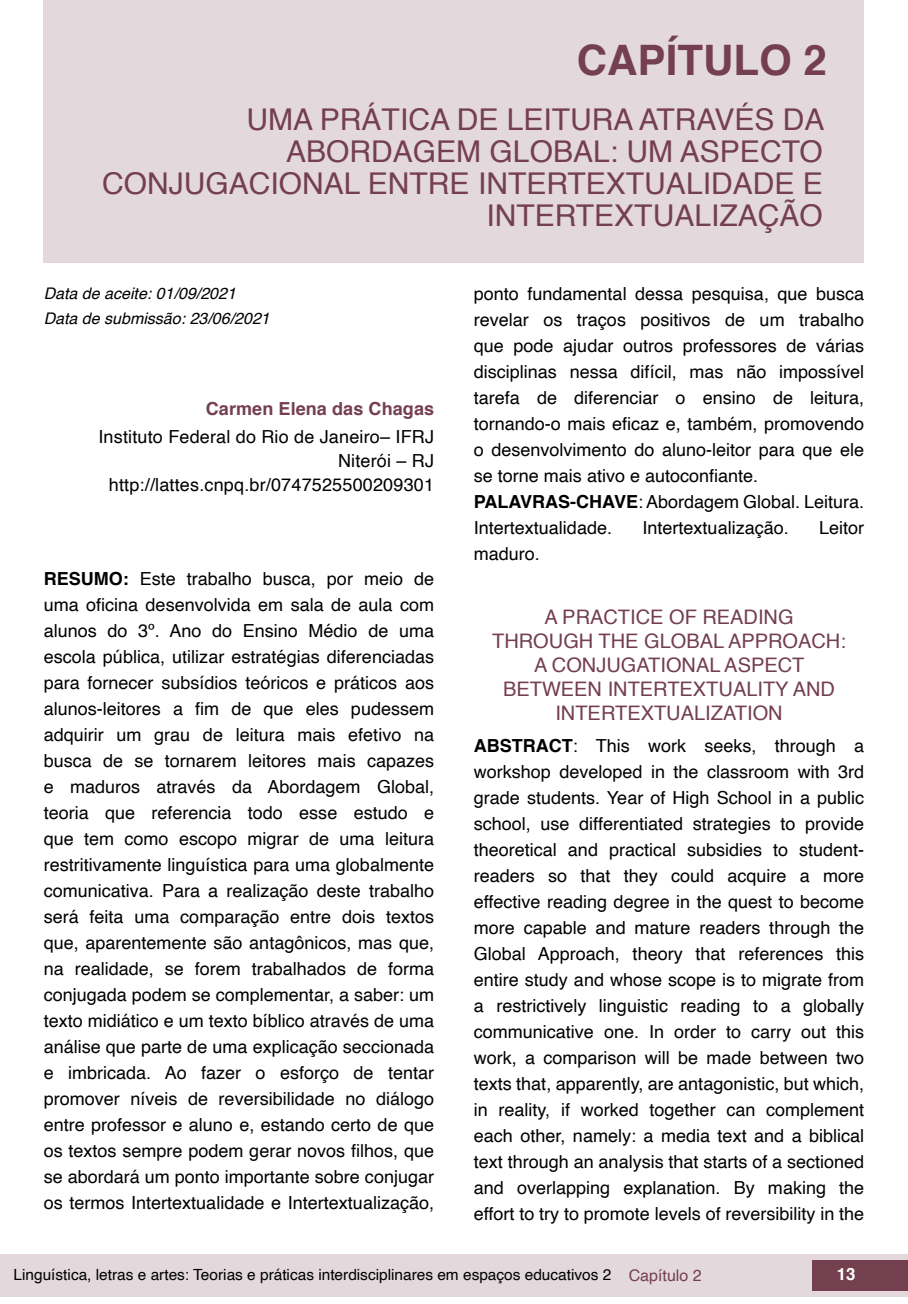
<style>
.page{position:relative;width:908px;height:1304px;background:#fff}
.page>*{position:absolute;margin:0;border:0;box-sizing:border-box;transform-origin:0 0}
.t1{font:700 42px "Helvetica";color:#743f4f}
.t2{font:30px/32px "Helvetica";color:#743f4f;text-align:right}
.t3{font:20px/24px "Helvetica";color:#743f4f;text-align:center}
.t4{font:18px/26px "Helvetica";color:#000;text-align:justify}
.t5{font:700 18px "Helvetica";letter-spacing:.005em;color:#743f4f}
.t6{font:700 16.8px "Helvetica";color:#fff}
.t7{font:italic 16px "Helvetica";color:#000}
.t8{font:15.4px "Helvetica";color:#000}
.s1{font-weight:700}
.s2{font-size:16px;color:#743f4f}
</style>
<div class="page">
<div style="left:0;top:1254px;width:906px;height:43px;background:#e3d8dc"></div>
<div style="left:812px;top:1261px;width:95px;height:30px;background:#743f4f"></div>
<div style="left:44px;top:0;width:819px;height:263px;background:#e3d8dc"></div>
<h1 class="t1" style="left:576px;top:26px;width:251px">CAPÍTULO 2</h1>
<h2 class="t2" style="left:102px;top:104px;width:723px">UMA PRÁTICA DE LEITURA ATRAVÉS DA<br>ABORDAGEM GLOBAL: UM ASPECTO<br>CONJUGACIONAL ENTRE INTERTEXTUALIDADE E<br>INTERTEXTUALIZAÇÃO</h2>
<p class="t7" style="left:44px;top:280px;width:194px">Data de aceite: 01/09/2021</p>
<p class="t7" style="left:44px;top:306px;width:227px">Data de submissão: 23/06/2021</p>
<p class="t5" style="left:206px;top:395px;width:230px">Carmen Elena das Chagas</p>
<p class="t4" style="left:98px;top:425px;width:337px;line-height:24px;text-align:right">Instituto Federal do Rio de Janeiro– IFRJ<br>Niterói – RJ http://lattes.cnpq.br/0747525500209301</p>
<p class="t4" style="left:44px;top:566px;width:392px"><span class="s1">RESUMO:</span> Este trabalho busca, por meio de uma oficina desenvolvida em sala de aula com alunos do 3º. Ano do Ensino Médio de uma escola pública, utilizar estratégias diferenciadas para fornecer subsídios teóricos e práticos aos alunos-leitores a fim de que eles pudessem adquirir um grau de leitura mais efetivo na busca de se tornarem leitores mais capazes e maduros através da Abordagem Global, teoria que referencia todo esse estudo e que tem como escopo migrar de uma leitura restritivamente linguística para uma globalmente comunicativa. Para a realização deste trabalho será feita uma comparação entre dois textos que, aparentemente são antagônicos, mas que, na realidade, se forem trabalhados de forma conjugada podem se complementar, a saber: um texto midiático e um texto bíblico através de uma análise que parte de uma explicação seccionada e imbricada. Ao fazer o esforço de tentar promover níveis de reversibilidade no diálogo entre professor e aluno e, estando certo de que os textos sempre podem gerar novos filhos, que se abordará um ponto importante sobre conjugar os termos Intertextualidade e Intertextualização,</p>
<p class="t4" style="left:473px;top:281px;width:392px;text-align:left">ponto fundamental dessa pesquisa, que busca revelar os traços positivos de um trabalho que pode ajudar outros professores de várias disciplinas nessa difícil, mas não impossível tarefa de diferenciar o ensino de leitura, tornando-o mais eficaz e, também, promovendo o desenvolvimento do aluno-leitor para que ele se torne mais ativo e autoconfiante.<br><span class="s1">PALAVRAS-CHAVE</span>: Abordagem Global. Leitura.<br>Intertextualidade.</p>
<p class="t4" style="left:642px;top:515px;width:148px">Intertextualização.</p>
<p class="t4" style="left:818px;top:515px;width:47px">Leitor</p>
<p class="t4" style="left:473px;top:541px;width:68px">maduro.</p>
<p class="t3" style="left:492px;top:606px;width:355px">A PRACTICE OF READING<br>THROUGH THE GLOBAL APPROACH:<br>A CONJUGATIONAL ASPECT<br>BETWEEN INTERTEXTUALITY AND<br>INTERTEXTUALIZATION</p>
<p class="t4" style="left:473px;top:733px;width:392px"><span class="s1">ABSTRACT</span>: This work seeks, through a workshop developed in the classroom with 3rd grade students. Year of High School in a public school, use differentiated strategies to provide theoretical and practical subsidies to student&shy;readers so that they could acquire a more effective reading degree in the quest to become more capable and mature readers through the Global Approach, theory that references this entire study and whose scope is to migrate from a restrictively linguistic reading to a globally communicative one. In order to carry out this work, a comparison will be made between two texts that, apparently, are antagonistic, but which, in reality, if worked together can complement each other, namely: a media text and a biblical text through an analysis that starts of a sectioned and overlapping explanation. By making the effort to try to promote levels of reversibility in the</p>
<p class="t8" style="left:14px;top:1263px;width:689px">Linguística, letras e artes: Teorias e práticas interdisciplinares em espaços educativos 2 <span class="s2">Capítulo 2</span></p>
<p class="t6" style="left:836px;top:1261px;width:20px">13</p>
</div>
